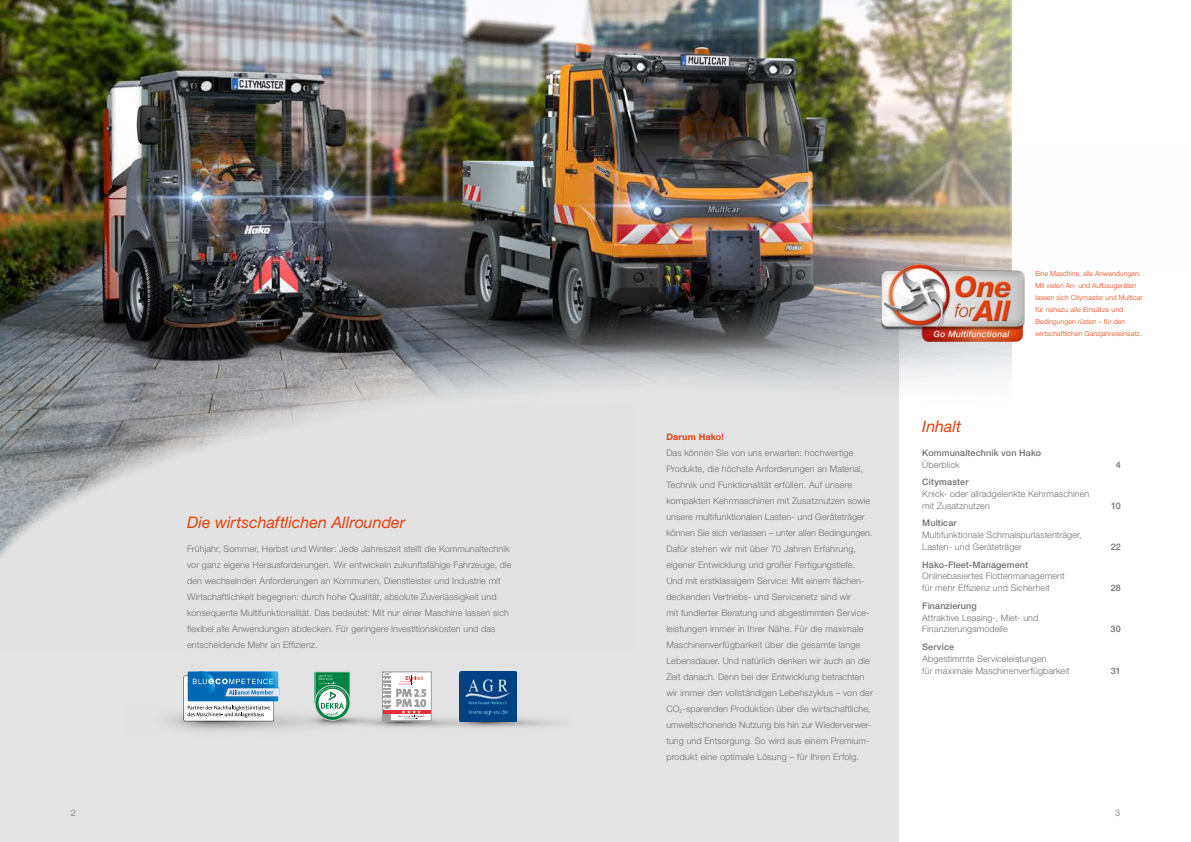
<style>
.page{position:relative;width:1191px;height:842px;background:#fff}
.page>*{position:absolute;margin:0;border:0;box-sizing:border-box;transform-origin:0 0}
.t1{font:italic 16px "Helvetica Neue LT Std";color:#e73f0c}
.t2{font:300 9px/16px "Helvetica Neue LT Std";letter-spacing:.01em;color:#6f6f6e}
.t3{font:500 9px "Helvetica Neue LT Std";letter-spacing:.01em;color:#6f6f6e}
.t4{font:700 9px "Helvetica Neue LT Std";letter-spacing:.02em;color:#e73f0c}
.t5{font:300 7px/12px "Helvetica Neue LT Std";letter-spacing:.01em;color:#e73f0c}
</style>
<div class="page">
<img style="left:0;top:0;width:1011px;height:144px">
<img style="left:0;top:144px;width:1012px;height:239px">
<div style="left:0;top:288px;width:899px;height:554px;background:#e3e3e3"></div>
<img style="left:0;top:288px;width:899px;height:270px">
<img style="left:874px;top:259px;width:151px;height:102px">
<img style="left:485px;top:713px;width:69px;height:15px">
<img style="left:338px;top:713px;width:147px;height:15px">
<img style="left:460px;top:672px;width:56px;height:49px">
<div style="left:315px;top:685px;width:35px;height:35px;border:1px solid #cfd0d0;border-radius:50%"></div>
<svg style="left:315px;top:672px;width:35px;height:45px"></svg>
<svg style="left:382px;top:671px;width:50px;height:50px;background:#ddcdce"></svg>
<img style="left:170px;top:703px;width:167px;height:28px">
<svg style="left:184px;top:671px;width:95px;height:50px;background:#7badd0"></svg>
<h1 class="t1" style="left:187px;top:513px;width:219px">Die wirtschaftlichen Allrounder</h1>
<p class="t2" style="left:187px;top:541px;width:326px">Frühjahr, Sommer, Herbst und Winter: Jede Jahreszeit stellt die Kommunaltechnik vor ganz eigene Herausforderungen. Wir entwickeln zukunftsfähige Fahrzeuge, die den wechselnden Anforderungen an Kommunen, Dienstleister und Industrie mit Wirtschaftlichkeit begegnen: durch hohe Qualität, absolute Zuverlässigkeit und konsequente Multifunktionalität. Das bedeutet: Mit nur einer Maschine lassen sich flexibel alle Anwendungen abdecken. Für geringere Investitionskosten und das entscheidende Mehr an Effizienz.</p>
<p class="t5" style="left:1035px;top:267px;width:109px">Eine Maschine, alle Anwendungen:<br>Mit vielen An- und Aufbaugeräten lassen sich Citymaster und Multicar für nahezu alle Einsätze und Bedingungen rüsten – für den wirtschaftlichen Ganzjahreseinsatz.</p>
<h1 class="t1" style="left:922px;top:417px;width:40px">Inhalt</h1>
<p class="t4" style="left:666px;top:431px;width:59px">Darum Hako!</p>
<p class="t2" style="left:666px;top:445px;width:208px">Das können Sie von uns erwarten: hochwertige Produkte, die höchste Anforderungen an Material, Technik und Funktionalität erfüllen. Auf unsere kompakten Kehrmaschinen mit Zusatznutzen sowie unsere multifunktionalen Lasten- und Geräteträger können Sie sich verlassen – unter allen Bedingungen.<br>Dafür stehen wir mit über 70 Jahren Erfahrung, eigener Entwicklung und großer Fertigungstiefe.<br>Und mit erstklassigem Service: Mit einem flächen&shy;deckenden Vertriebs- und Servicenetz sind wir<br>mit fundierter Beratung und abgestimmten Service&shy;leistungen immer in Ihrer Nähe. Für die maximale Maschinenverfügbarkeit über die gesamte lange Lebensdauer. Und natürlich denken wir auch an die Zeit danach. Denn bei der Entwicklung betrachten wir immer den vollständigen Lebenszyklus – von der CO<sub>2</sub>-sparenden Produktion über die wirtschaftliche, umweltschonende Nutzung bis hin zur Wiederverwer&shy;tung und Entsorgung. So wird aus einem Premium&shy;produkt eine optimale Lösung – für Ihren Erfolg.</p>
<p class="t3" style="left:922px;top:447px;width:120px">Kommunaltechnik von Hako</p>
<p class="t2" style="left:922px;top:456px;width:39px">Überblick</p>
<p class="t3" style="left:1115px;top:459px;width:7px">4</p>
<p class="t3" style="left:922px;top:476px;width:48px">Citymaster</p>
<p class="t2" style="left:922px;top:487px;width:169px;line-height:11.9px">Knick- oder allradgelenkte Kehrmaschinen mit Zusatznutzen</p>
<p class="t3" style="left:1111px;top:500px;width:11px">10</p>
<p class="t3" style="left:922px;top:518px;width:36px">Multicar</p>
<p class="t2" style="left:922px;top:529px;width:161px;line-height:11.9px">Multifunktionale Schmalspurlastenträger,<br>Lasten- und Geräteträger</p>
<p class="t3" style="left:1110px;top:541px;width:12px">22</p>
<p class="t3" style="left:922px;top:559px;width:107px">Hako-Fleet-Management</p>
<p class="t2" style="left:922px;top:570px;width:144px;line-height:11.9px">Onlinebasiertes Flottenmanagement für mehr Effizienz und Sicherheit</p>
<p class="t3" style="left:1110px;top:583px;width:12px">28</p>
<p class="t3" style="left:922px;top:600px;width:56px">Finanzierung</p>
<p class="t2" style="left:922px;top:611px;width:118px;line-height:11.9px">Attraktive Leasing-, Miet- und<br>Finanzierungsmodelle</p>
<p class="t3" style="left:1110px;top:624px;width:12px">30</p>
<p class="t3" style="left:922px;top:641px;width:33px">Service</p>
<p class="t2" style="left:922px;top:652px;width:149px;line-height:11.9px">Abgestimmte Serviceleistungen<br>für maximale Maschinenverfügbarkeit</p>
<p class="t3" style="left:1110px;top:665px;width:11px">31</p>
<p class="t2" style="left:71px;top:805px;width:7px">2</p>
<p class="t2" style="left:1115px;top:805px;width:7px">3</p>
</div>
